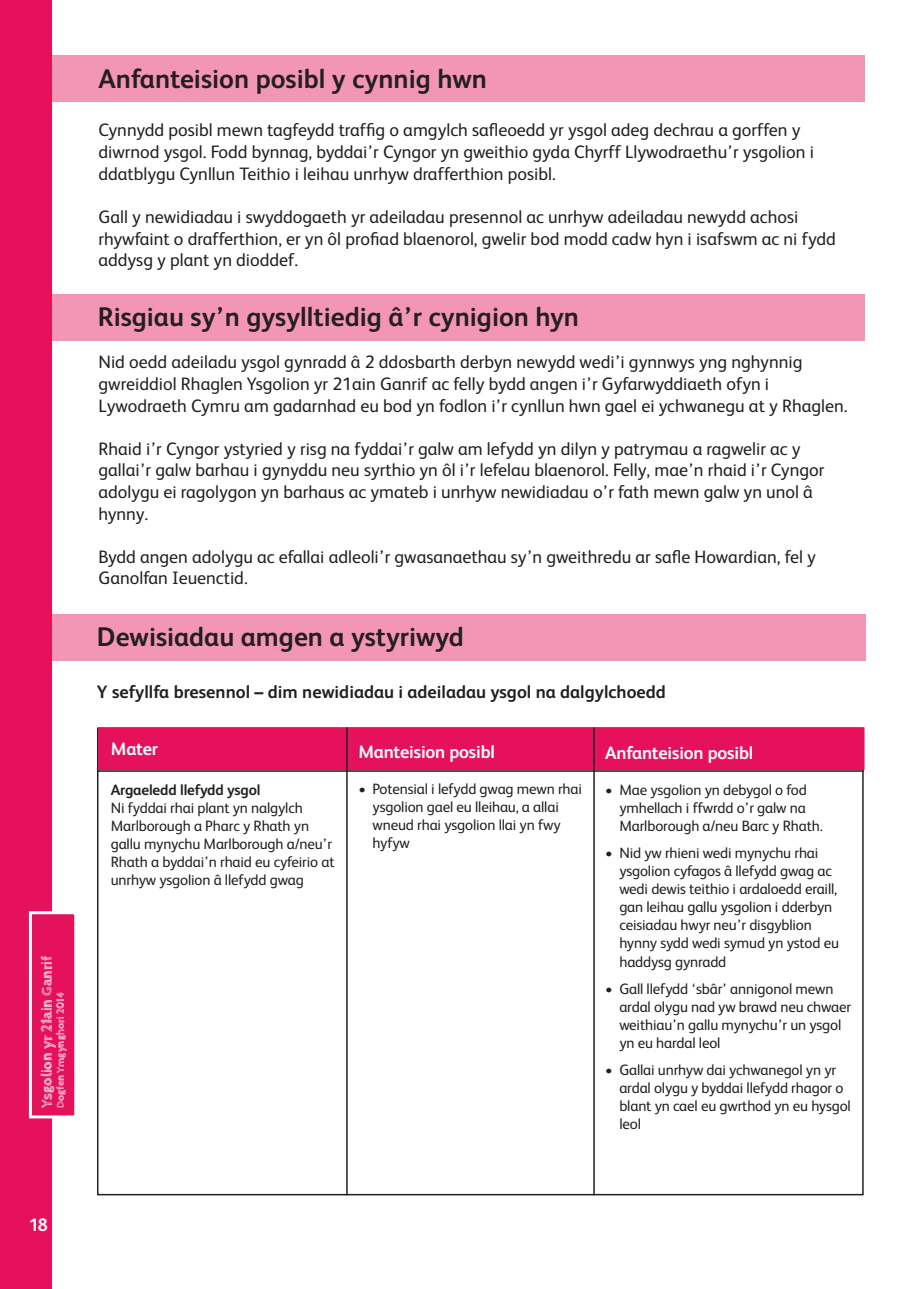
<style>
.page{position:relative;width:919px;height:1289px;background:#fff}
.page>*{position:absolute;margin:0;border:0;box-sizing:border-box;transform-origin:0 0}
.t1{font:700 27px "FS Albert";color:#231f20}
.t2{font:18px/21.6px "FS Albert";color:#231f20}
.t3{font:700 18px "FS Albert";color:#231f20}
.t4{font:700 18px "FS Albert";letter-spacing:-.01em;color:#fff}
.t5{font:15px/18px "FS Albert";letter-spacing:-.01em;color:#231f20}
.t6{font:700 15px "FS Albert";letter-spacing:-.01em;color:#231f20}
.t7{font:700 14.85px "Cabin Sketch";color:#fff}
.t8{font:700 10.5px "Cabin Sketch";color:#fff}
</style>
<div class="page">
<div style="left:98px;top:727px;width:766px;height:43px;background:#e5125b;border:2px solid #e5125b"></div>
<div style="left:0;top:0;width:51px;height:1288px;background:#e5125b"></div>
<div style="left:29px;top:911px;width:48px;height:207px;background:#e5125b;border:3px solid #fff"></div>
<div style="left:32px;top:614px;width:833px;height:47px;background:#f395b5"></div>
<div style="left:31px;top:294px;width:834px;height:47px;background:#f395b5"></div>
<div style="left:31px;top:55px;width:834px;height:47px;background:#f395b5"></div>
<hr style="left:98px;top:770px;width:765px;height:1px;background:#231f20">
<hr style="left:346px;top:727px;width:1px;height:468px;background:#231f20">
<hr style="left:593px;top:727px;width:1px;height:468px;background:#231f20">
<p class="t7" style="left:38px;top:1107px;width:153px;rotate:-90deg">Ysgolion yr 21ain Ganrif</p>
<p class="t8" style="left:55px;top:1107px;width:117px;rotate:-90deg">Dogfen Ymgynghori 2014</p>
<p class="t1" style="left:98px;top:60px;width:390px">Anfanteision posibl y cynnig hwn</p>
<p class="t2" style="left:98px;top:119px;width:716px">Cynnydd posibl mewn tagfeydd traffig o amgylch safleoedd yr ysgol adeg dechrau a gorffen y diwrnod ysgol. Fodd bynnag, byddai’r Cyngor yn gweithio gyda Chyrff Llywodraethu’r ysgolion i ddatblygu Cynllun Teithio i leihau unrhyw drafferthion posibl.</p>
<p class="t2" style="left:98px;top:205px;width:738px">Gall y newidiadau i swyddogaeth yr adeiladau presennol ac unrhyw adeiladau newydd achosi rhywfaint o drafferthion, er yn ôl profiad blaenorol, gwelir bod modd cadw hyn i isafswm ac ni fydd addysg y plant yn dioddef.</p>
<p class="t1" style="left:98px;top:298px;width:483px">Risgiau sy’n gysylltiedig â’r cynigion hyn</p>
<p class="t2" style="left:98px;top:350px;width:750px">Nid oedd adeiladu ysgol gynradd â 2 ddosbarth derbyn newydd wedi’i gynnwys yng nghynnig gwreiddiol Rhaglen Ysgolion yr 21ain Ganrif ac felly bydd angen i’r Gyfarwyddiaeth ofyn i<br>Lywodraeth Cymru am gadarnhad eu bod yn fodlon i’r cynllun hwn gael ei ychwanegu at y Rhaglen.</p>
<p class="t2" style="left:98px;top:437px;width:727px">Rhaid i’r Cyngor ystyried y risg na fyddai’r galw am lefydd yn dilyn y patrymau a ragwelir ac y gallai’r galw barhau i gynyddu neu syrthio yn ôl i’r lefelau blaenorol. Felly, mae’n rhaid i’r Cyngor adolygu ei ragolygon yn barhaus ac ymateb i unrhyw newidiadau o’r fath mewn galw yn unol â hynny.</p>
<p class="t2" style="left:98px;top:545px;width:718px">Bydd angen adolygu ac efallai adleoli’r gwasanaethau sy’n gweithredu ar safle Howardian, fel y<br>Ganolfan Ieuenctid.</p>
<p class="t1" style="left:97px;top:618px;width:368px">Dewisiadau amgen a ystyriwyd</p>
<p class="t3" style="left:97px;top:679px;width:570px">Y sefyllfa bresennol – dim newidiadau i adeiladau ysgol na dalgylchoedd</p>
<p class="t4" style="left:111px;top:736px;width:49px">Mater</p>
<p class="t6" style="left:111px;top:779px;width:151px">Argaeledd llefydd ysgol</p>
<p class="t5" style="left:111px;top:797px;width:225px">Ni fyddai rhai plant yn nalgylch<br>Marlborough a Pharc y Rhath yn gallu mynychu Marlborough a/neu’r<br>Rhath a byddai’n rhaid eu cyfeirio at unrhyw ysgolion â llefydd gwag</p>
<p class="t4" style="left:358px;top:740px;width:138px">Manteision posibl</p>
<p class="t5" style="left:372px;top:779px;width:211px;text-indent:-14px">• Potensial i lefydd gwag mewn rhai ysgolion gael eu lleihau, a allai wneud rhai ysgolion llai yn fwy hyfyw</p>
<p class="t4" style="left:605px;top:741px;width:149px">Anfanteision posibl</p>
<p class="t5" style="left:619px;top:780px;width:205px;text-indent:-14px">• Mae ysgolion yn debygol o fod ymhellach i ffwrdd o’r galw na<br>Marlborough a/neu Barc y Rhath.</p>
<p class="t5" style="left:619px;top:843px;width:221px;text-indent:-14px">• Nid yw rhieni wedi mynychu rhai ysgolion cyfagos â llefydd gwag ac wedi dewis teithio i ardaloedd eraill, gan leihau gallu ysgolion i dderbyn ceisiadau hwyr neu’r disgyblion hynny sydd wedi symud yn ystod eu haddysg gynradd</p>
<p class="t5" style="left:619px;top:978px;width:233px;text-indent:-14px">• Gall llefydd ‘sbâr’ annigonol mewn ardal olygu nad yw brawd neu chwaer weithiau’n gallu mynychu’r un ysgol yn eu hardal leol</p>
<p class="t5" style="left:619px;top:1059px;width:233px;text-indent:-14px">• Gallai unrhyw dai ychwanegol yn yr ardal olygu y byddai llefydd rhagor o blant yn cael eu gwrthod yn eu hysgol leol</p>
<p class="t4" style="left:29px;top:1212px;width:21px">18</p>
</div>
